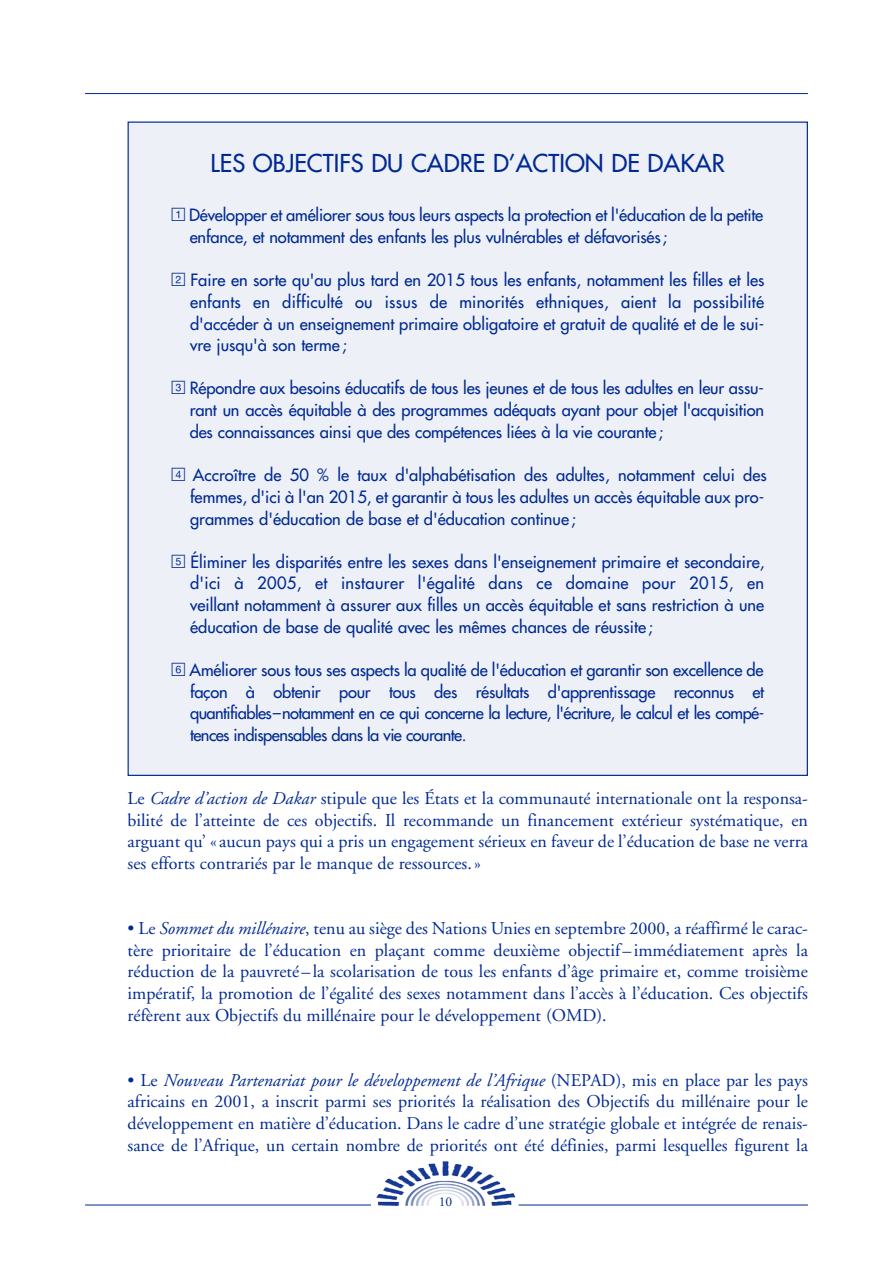
<style>
.page{position:relative;width:893px;height:1263px;background:#fff}
.page>*{position:absolute;margin:0;border:0;box-sizing:border-box;transform-origin:0 0}
.t1{font:24px "Futura";color:#002a92}
.t2{font:18px/21.8px "Adobe Garamond";color:#002a92;text-align:justify}
.t3{font:16.5px/21.8px "Futura";color:#002a92;text-align:justify}
.t4{font:13.5px "Adobe Garamond";color:#002a92}
.s1{font-family:"Sonytao Chiffres CD"}
.s2{font-style:italic}
</style>
<div class="page">
<img style="left:376px;top:1161px;width:139px;height:45px">
<hr style="left:85px;top:1204px;width:286px;height:1px;background:#002a92">
<hr style="left:519px;top:1204px;width:289px;height:1px;background:#002a92">
<hr style="left:85px;top:93px;width:723px;height:1px;background:#002a92">
<div style="left:129px;top:123px;width:678px;height:652px;background:#edf0f7"></div>
<h1 class="t1" style="left:211px;top:151px;width:516px">LES OBJECTIFS DU CADRE D’ACTION DE DAKAR</h1>
<p class="t3" style="left:190px;top:206px;width:575px;text-indent:-18px"><span class="s1">A</span> Développer et améliorer sous tous leurs aspects la protection et l'éducation de la petite enfance, et notamment des enfants les plus vulnérables et défavorisés;</p>
<p class="t3" style="left:190px;top:270px;width:576px;text-indent:-19px"><span class="s1">B</span> Faire en sorte qu'au plus tard en 2015 tous les enfants, notamment les filles et les enfants en difficulté ou issus de minorités ethniques, aient la possibilité d'accéder à un enseignement primaire obligatoire et gratuit de qualité et de le sui&shy;vre jusqu'à son terme ;</p>
<p class="t3" style="left:190px;top:379px;width:576px;text-indent:-18px"><span class="s1">C</span> Répondre aux besoins éducatifs de tous les jeunes et de tous les adultes en leur assu&shy;rant un accès équitable à des programmes adéquats ayant pour objet l'acquisition des connaissances ainsi que des compétences liées à la vie courante;</p>
<p class="t3" style="left:190px;top:465px;width:578px;text-align:left;text-indent:-19px"><span class="s1">D</span> Accroître de 50 % le taux d'alphabétisation des adultes, notamment celui des femmes, d'ici à l'an 2015, et garantir à tous les adultes un accès équitable aux pro&shy;grammes d'éducation de base et d'éducation continue ;</p>
<p class="t3" style="left:190px;top:552px;width:576px;text-indent:-19px"><span class="s1">E</span> Éliminer les disparités entre les sexes dans l'enseignement primaire et secondaire, d'ici à 2005, et instaurer l'égalité dans ce domaine pour 2015, en veillant notamment à assurer aux filles un accès équitable et sans restriction à une éducation de base de qualité avec les mêmes chances de réussite ;</p>
<p class="t3" style="left:190px;top:660px;width:576px;text-indent:-19px"><span class="s1">F</span> Améliorer sous tous ses aspects la qualité de l'éducation et garantir son excellence de façon à obtenir pour tous des résultats d'apprentissage reconnus et quantifiables–notamment en ce qui concerne la lecture, l'écriture, le calcul et les compé&shy;tences indispensables dans la vie courante.</p>
<p class="t2" style="left:128px;top:789px;width:682px">Le <span class="s2">Cadre d’action de Dakar</span> stipule que les États et la communauté internationale ont la responsa&shy;bilité de l’atteinte de ces objectifs. Il recommande un financement extérieur systématique, en arguant qu’ « aucun pays qui a pris un engagement sérieux en faveur de l’éducation de base ne verra ses efforts contrariés par le manque de ressources.»</p>
<p class="t2" style="left:128px;top:919px;width:682px">• Le <span class="s2">Sommet du millénaire</span>, tenu au siège des Nations Unies en septembre 2000, a réaffirmé le carac&shy;tère prioritaire de l’éducation en plaçant comme deuxième objectif–immédiatement après la réduction de la pauvreté–la scolarisation de tous les enfants d’âge primaire et, comme troisième impératif, la promotion de l’égalité des sexes notamment dans l’accès à l’éducation. Ces objectifs réfèrent aux Objectifs du millénaire pour le développement (OMD).</p>
<p class="t2" style="left:128px;top:1071px;width:682px">• Le <span class="s2">Nouveau Partenariat pour le développement de l’Afrique</span> (NEPAD), mis en place par les pays africains en 2001, a inscrit parmi ses priorités la réalisation des Objectifs du millénaire pour le développement en matière d’éducation. Dans le cadre d’une stratégie globale et intégrée de renais&shy;sance de l’Afrique, un certain nombre de priorités ont été définies, parmi lesquelles figurent la</p>
<p class="t4" style="left:439px;top:1196px;width:15px">10</p>
</div>
